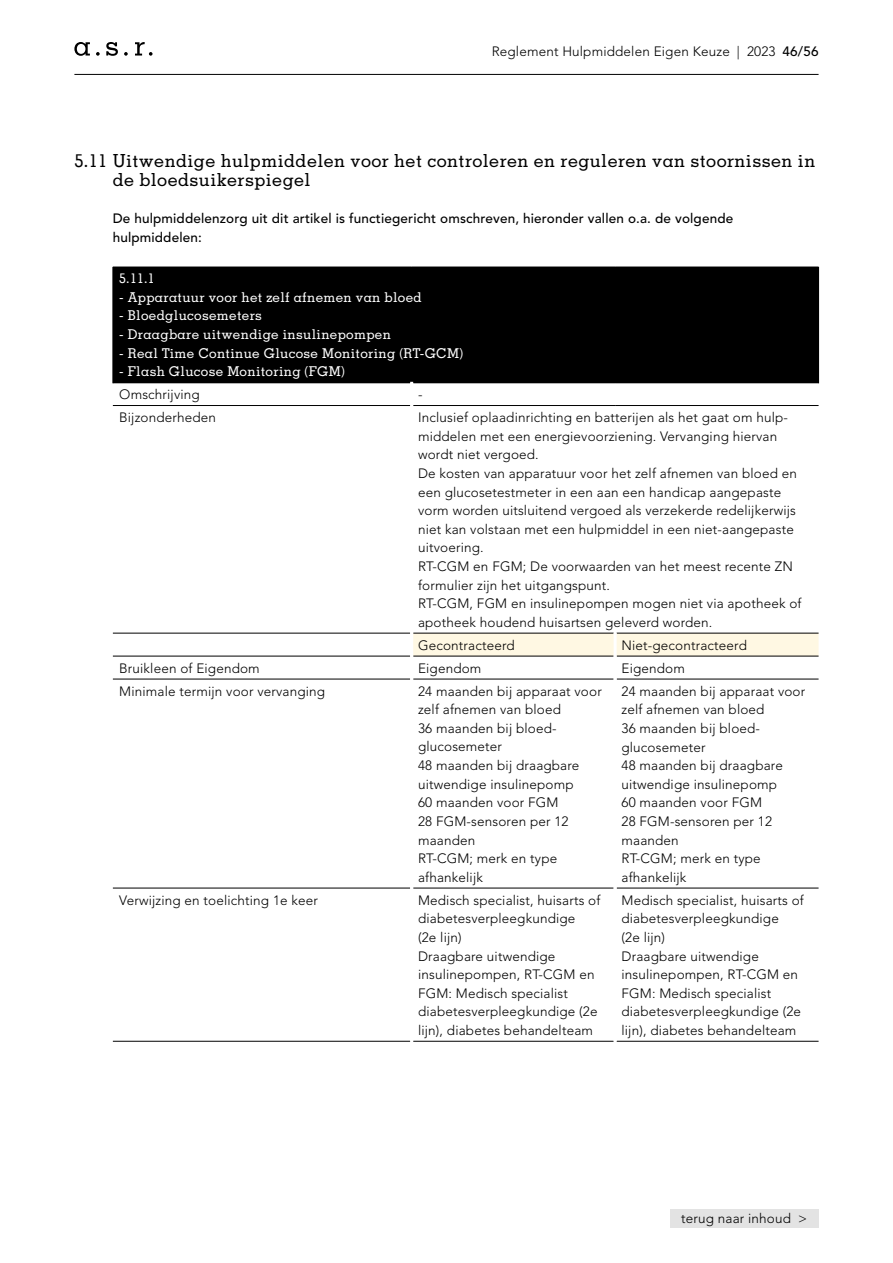
<style>
.page{position:relative;width:893px;height:1263px;background:#fff}
.page>*{position:absolute;margin:0;border:0;box-sizing:border-box;transform-origin:0 0}
.t1{font:500 18px/18.6px "Memphis LT Std";letter-spacing:.025em;color:#000}
.t2{font:300 13.5px/18.6px "Avenir LT Std";letter-spacing:.01em;color:#000}
.t3{font:500 13.5px "Memphis LT Std";letter-spacing:.025em;color:#fff}
.t4{font:500 13.5px/18.6px "Avenir LT Std";letter-spacing:.01em;color:#000}
.s1{font-weight:500}
</style>
<div class="page">
<div style="left:670px;top:1209px;width:149px;height:19px;background:#e3e3e3"></div>
<div style="left:113px;top:267px;width:706px;height:116px;background:#000"></div>
<div style="left:413px;top:634px;width:406px;height:22px;background:#fff8e3"></div>
<hr style="left:113px;top:405px;width:297px;height:1px;background:#000">
<hr style="left:413px;top:405px;width:202px;height:1px;background:#000">
<hr style="left:615px;top:405px;width:204px;height:1px;background:#000">
<hr style="left:113px;top:633px;width:297px;height:1px;background:#000">
<hr style="left:413px;top:633px;width:201px;height:1px;background:#000">
<hr style="left:617px;top:633px;width:202px;height:1px;background:#000">
<hr style="left:113px;top:656px;width:297px;height:1px;background:#000">
<hr style="left:413px;top:656px;width:201px;height:1px;background:#000">
<hr style="left:617px;top:656px;width:202px;height:1px;background:#000">
<hr style="left:113px;top:679px;width:297px;height:1px;background:#000">
<hr style="left:413px;top:679px;width:201px;height:1px;background:#000">
<hr style="left:617px;top:679px;width:202px;height:1px;background:#000">
<hr style="left:113px;top:888px;width:297px;height:1px;background:#000">
<hr style="left:413px;top:888px;width:201px;height:1px;background:#000">
<hr style="left:617px;top:888px;width:202px;height:1px;background:#000">
<hr style="left:410px;top:382px;width:3px;height:23px;background:#fff">
<hr style="left:614px;top:633px;width:3px;height:23px;background:#fff">
<hr style="left:113px;top:1041px;width:297px;height:1px;background:#000">
<hr style="left:413px;top:1041px;width:201px;height:1px;background:#000">
<hr style="left:617px;top:1041px;width:202px;height:1px;background:#000">
<hr style="left:74px;top:74px;width:745px;height:1px;background:#000">
<svg style="left:124px;top:52px;width:4px;height:4px"></svg>
<svg style="left:135px;top:42px;width:18px;height:14px"></svg>
<svg style="left:96px;top:52px;width:4px;height:4px"></svg>
<svg style="left:74px;top:42px;width:16px;height:14px"></svg>
<svg style="left:106px;top:42px;width:12px;height:14px"></svg>
<p class="t2" style="left:492px;top:42px;width:328px">Reglement Hulpmiddelen Eigen Keuze | 2023 <span class="s1">46/56</span></p>
<h1 class="t1" style="left:113px;top:152px;width:704px;text-indent:-38px">5.11 Uitwendige hulpmiddelen voor het controleren en reguleren van stoornissen in de bloedsuikerspiegel</h1>
<p class="t4" style="left:113px;top:210px;width:622px">De hulpmiddelenzorg uit dit artikel is functiegericht omschreven, hieronder vallen o.a. de volgende hulpmiddelen:</p>
<p class="t3" style="left:119px;top:270px;width:37px">5.11.1</p>
<p class="t3" style="left:119px;top:289px;width:304px">- Apparatuur voor het zelf afnemen van bloed</p>
<p class="t3" style="left:119px;top:307px;width:144px">- Bloedglucosemeters</p>
<p class="t3" style="left:119px;top:326px;width:273px">- Draagbare uitwendige insulinepompen</p>
<p class="t3" style="left:119px;top:344px;width:345px">- Real Time Continue Glucose Monitoring (RT-GCM)</p>
<p class="t3" style="left:119px;top:363px;width:227px">- Flash Glucose Monitoring (FGM)</p>
<p class="t2" style="left:119px;top:385px;width:82px">Omschrijving</p>
<p class="t2" style="left:418px;top:385px;width:5px">-</p>
<p class="t2" style="left:119px;top:408px;width:98px">Bijzonderheden</p>
<p class="t2" style="left:418px;top:408px;width:385px">Inclusief oplaadinrichting en batterijen als het gaat om hulp&shy;middelen met een energievoorziening. Vervanging hiervan wordt niet vergoed.<br>De kosten van apparatuur voor het zelf afnemen van bloed en een glucosetestmeter in een aan een handicap aangepaste vorm worden uitsluitend vergoed als verzekerde redelijkerwijs niet kan volstaan met een hulpmiddel in een niet-aangepaste uitvoering.<br>RT-CGM en FGM; De voorwaarden van het meest recente ZN formulier zijn het uitgangspunt.<br>RT-CGM, FGM en insulinepompen mogen niet via apotheek of apotheek houdend huisartsen geleverd worden.</p>
<p class="t2" style="left:418px;top:636px;width:98px">Gecontracteerd</p>
<p class="t2" style="left:621px;top:636px;width:127px">Niet-gecontracteerd</p>
<p class="t2" style="left:119px;top:659px;width:142px">Bruikleen of Eigendom</p>
<p class="t2" style="left:418px;top:659px;width:65px">Eigendom</p>
<p class="t2" style="left:621px;top:659px;width:65px">Eigendom</p>
<p class="t2" style="left:119px;top:682px;width:207px">Minimale termijn voor vervanging</p>
<p class="t2" style="left:418px;top:682px;width:185px">24 maanden bij apparaat voor zelf afnemen van bloed<br>36 maanden bij bloed&shy;glucosemeter<br>48 maanden bij draagbare uitwendige insulinepomp<br>60 maanden voor FGM<br>28 FGM-sensoren per 12 maanden<br>RT-CGM; merk en type afhankelijk</p>
<p class="t2" style="left:621px;top:682px;width:185px">24 maanden bij apparaat voor zelf afnemen van bloed<br>36 maanden bij bloed&shy;glucosemeter<br>48 maanden bij draagbare uitwendige insulinepomp<br>60 maanden voor FGM<br>28 FGM-sensoren per 12 maanden<br>RT-CGM; merk en type afhankelijk</p>
<p class="t2" style="left:119px;top:891px;width:200px">Verwijzing en toelichting 1e keer</p>
<p class="t2" style="left:418px;top:891px;width:184px">Medisch specialist, huisarts of diabetesverpleegkundige<br>(2e lijn)<br>Draagbare uitwendige insulinepompen, RT-CGM en<br>FGM: Medisch specialist diabetesverpleegkundige (2e lijn), diabetes behandelteam</p>
<p class="t2" style="left:621px;top:891px;width:184px">Medisch specialist, huisarts of diabetesverpleegkundige<br>(2e lijn)<br>Draagbare uitwendige insulinepompen, RT-CGM en<br>FGM: Medisch specialist diabetesverpleegkundige (2e lijn), diabetes behandelteam</p>
<p class="t2" style="left:681px;top:1209px;width:127px">terug naar inhoud &gt;</p>
</div>
